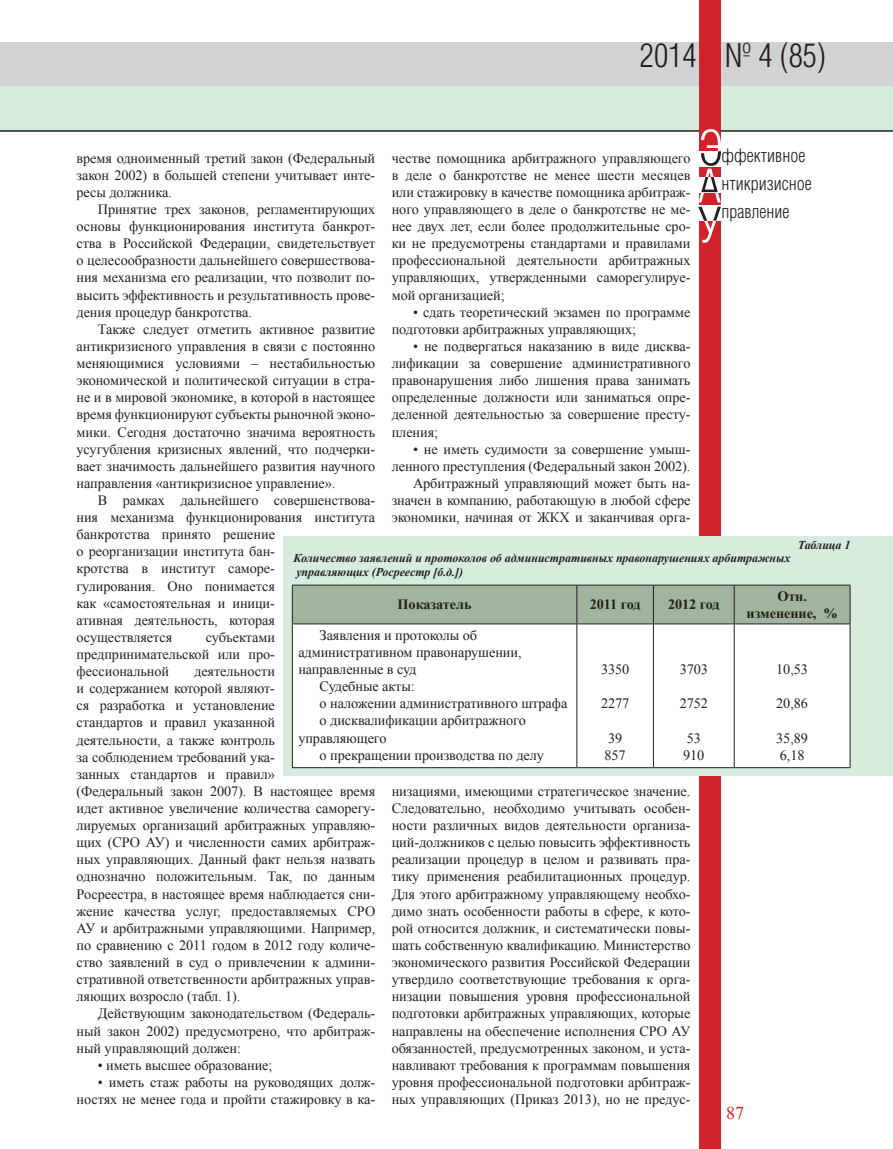
<style>
.page{position:relative;width:893px;height:1149px;background:#fff}
.page>*{position:absolute;margin:0;border:0;box-sizing:border-box;transform-origin:0 0}
.t1{font:31.95px "AG Letterica Cond L";color:#231f20}
.t2{font:18px/27.9px "AG Letterica Cond L";color:#231f20}
.t3{font:18px "Times New Roman";color:#d1232a}
.Основной{font:14.25px/17.1px "Times New Roman";letter-spacing:-.005em;color:#231f20;text-align:justify}
.Основной-2{font:700 14.25px "Times New Roman";letter-spacing:-.005em;color:#231f20}
.Основной-3{font:italic 700 12px "Times New Roman";letter-spacing:-.005em;color:#231f20}
</style>
<div class="page">
<div style="left:0;top:43px;width:893px;height:88px;background:#d8ecdd"></div>
<div style="left:0;top:42px;width:893px;height:44px;background:#d1d2d4"></div>
<hr style="left:0;top:130px;width:893px;height:2px;background:#231f20">
<div style="left:699px;top:0;width:22px;height:1148px;background:#d1232a"></div>
<svg style="left:698px;top:129px;width:23px;height:114px"></svg>
<div style="left:283px;top:536px;width:610px;height:239px;background:#d8ecdd"></div>
<div style="left:293px;top:585px;width:557px;height:38px;background:#a1b49d"></div>
<div style="left:293px;top:624px;width:557px;height:143px;background:#fff"></div>
<hr style="left:292px;top:624px;width:1px;height:143px;background:#231f20">
<hr style="left:576px;top:624px;width:1px;height:143px;background:#231f20">
<hr style="left:653px;top:624px;width:1px;height:143px;background:#231f20">
<hr style="left:734px;top:624px;width:1px;height:143px;background:#231f20">
<hr style="left:850px;top:624px;width:1px;height:143px;background:#231f20">
<hr style="left:292px;top:767px;width:285px;height:1px;background:#231f20">
<hr style="left:577px;top:767px;width:76px;height:1px;background:#231f20">
<hr style="left:653px;top:767px;width:81px;height:1px;background:#231f20">
<hr style="left:734px;top:767px;width:116px;height:1px;background:#231f20">
<hr style="left:292px;top:584px;width:285px;height:1px;background:#231f20">
<hr style="left:292px;top:585px;width:1px;height:38px;background:#231f20">
<hr style="left:292px;top:623px;width:285px;height:1px;background:#231f20">
<hr style="left:577px;top:584px;width:76px;height:1px;background:#231f20">
<hr style="left:576px;top:585px;width:1px;height:38px;background:#231f20">
<hr style="left:577px;top:623px;width:76px;height:1px;background:#231f20">
<hr style="left:653px;top:584px;width:81px;height:1px;background:#231f20">
<hr style="left:653px;top:585px;width:1px;height:38px;background:#231f20">
<hr style="left:653px;top:623px;width:81px;height:1px;background:#231f20">
<hr style="left:734px;top:584px;width:116px;height:1px;background:#231f20">
<hr style="left:734px;top:585px;width:1px;height:38px;background:#231f20">
<hr style="left:850px;top:585px;width:1px;height:38px;background:#231f20">
<hr style="left:734px;top:623px;width:116px;height:1px;background:#231f20">
<h1 class="t1" style="left:640px;top:36px;width:187px">2014 № 4 (85)</h1>
<p class="t2" style="left:721px;top:142px;width:92px">ффективное нтикризисное правление</p>
<p class="Основной" style="left:77px;top:149px;width:300px">время одноименный третий закон (Федеральный закон 2002) в большей степени учитывает инте&shy;ресы должника.</p>
<p class="Основной" style="left:77px;top:200px;width:300px;text-indent:21px">Принятие трех законов, регламентирующих основы функционирования института банкрот&shy;ства в Российской Федерации, свидетельствует о целесообразности дальнейшего совершествова&shy;ния механизма его реализации, что позволит по&shy;высить эффективность и результативность прове&shy;дения процедур банкротства.</p>
<p class="Основной" style="left:77px;top:320px;width:300px;text-indent:21px">Также следует отметить активное развитие антикризисного управления в связи с постоянно меняющимися условиями – нестабильностью экономической и политической ситуации в стра&shy;не и в мировой экономике, в которой в настоящее время функционируют субъекты рыночной эконо&shy;мики. Сегодня достаточно значима вероятность усугубления кризисных явлений, что подчерки&shy;вает значимость дальнейшего развития научного направления «антикризисное управление».</p>
<p class="Основной" style="left:77px;top:491px;width:300px;text-align:left;text-indent:21px">В рамках дальнейшего совершенствова&shy;ния механизма функционирования института банкротства принято решение<br>о реорганизации института бан-<br>кротства в институт саморе-<br>гулирования. Оно понимается<br>как «самостоятельная и иници-<br>ативная деятельность, которая<br>осуществляется</p>
<p class="Основной" style="left:392px;top:149px;width:300px">честве помощника арбитражного управляющего в деле о банкротстве не менее шести месяцев или стажировку в качестве помощника арбитраж&shy;ного управляющего в деле о банкротстве не ме&shy;нее двух лет, если более продолжительные сро&shy;ки не предусмотрены стандартами и правилами профессиональной деятельности арбитражных управляющих, утвержденными саморегулируе&shy;мой организацией;</p>
<p class="Основной" style="left:392px;top:303px;width:300px;text-indent:21px">• сдать теоретический экзамен по программе подготовки арбитражных управляющих;</p>
<p class="Основной" style="left:392px;top:337px;width:300px;text-indent:21px">• не подвергаться наказанию в виде дисква&shy;лификации за совершение административного правонарушения либо лишения права занимать определенные должности или заниматься опре&shy;деленной деятельностью за совершение престу&shy;пления;</p>
<p class="Основной" style="left:392px;top:440px;width:300px;text-align:right">• не иметь судимости за совершение умыш&shy;ленного преступления (Федеральный закон 2002).</p>
<p class="Основной" style="left:392px;top:474px;width:300px;text-indent:21px">Арбитражный управляющий может быть на&shy;значен в компанию, работающую в любой сфере экономики, начиная от ЖКХ и заканчивая орга-</p>
<p class="Основной-3" style="left:798px;top:536px;width:54px">Таблица 1</p>
<p class="Основной-3" style="left:293px;top:549px;width:498px">Количество заявлений и протоколов об административных правонарушениях арбитражных</p>
<p class="Основной-3" style="left:296px;top:563px;width:168px">управляющих (Росреестр [б.д.])</p>
<p class="Основной-2" style="left:398px;top:594px;width:76px">Показатель</p>
<p class="Основной-2" style="left:590px;top:594px;width:52px">2011 год</p>
<p class="Основной-2" style="left:668px;top:594px;width:53px">2012 год</p>
<p class="Основной-2" style="left:777px;top:586px;width:31px">Отн.</p>
<p class="Основной-2" style="left:747px;top:603px;width:93px">изменение, %</p>
<p class="Основной" style="left:298px;top:626px;width:225px;text-align:left;text-indent:21px">Заявления и протоколы об административном правонарушении, направленные в суд</p>
<p class="Основной" style="left:320px;top:677px;width:97px">Судебные акты:</p>
<p class="Основной" style="left:320px;top:694px;width:249px">о наложении административного штрафа</p>
<p class="Основной" style="left:298px;top:711px;width:229px;text-indent:21px">о дисквалификации арбитражного управляющего</p>
<p class="Основной" style="left:320px;top:745px;width:226px">о прекращении производства по делу</p>
<p class="Основной" style="left:77px;top:628px;width:200px;text-indent:129px">субъектами предпринимательской или про&shy;фессиональной</p>
<p class="Основной" style="left:601px;top:660px;width:30px">3350</p>
<p class="Основной" style="left:601px;top:694px;width:30px">2277</p>
<p class="Основной" style="left:608px;top:728px;width:16px">39</p>
<p class="Основной" style="left:604px;top:745px;width:23px">857</p>
<p class="Основной" style="left:680px;top:660px;width:30px">3703</p>
<p class="Основной" style="left:680px;top:694px;width:30px">2752</p>
<p class="Основной" style="left:687px;top:728px;width:16px">53</p>
<p class="Основной" style="left:683px;top:745px;width:23px">910</p>
<p class="Основной" style="left:776px;top:660px;width:33px">10,53</p>
<p class="Основной" style="left:776px;top:694px;width:33px">20,86</p>
<p class="Основной" style="left:776px;top:728px;width:33px">35,89</p>
<p class="Основной" style="left:780px;top:745px;width:26px">6,18</p>
<p class="Основной" style="left:77px;top:662px;width:300px;text-align:left;text-indent:118px">деятельности<br>и содержанием которой являют-<br>ся разработка и установление<br>стандартов и правил указанной<br>деятельности, а также контроль<br>за соблюдением требований ука-<br>занных стандартов и правил»<br>(Федеральный закон 2007). В настоящее время идет активное увеличение количества саморегу&shy;лируемых организаций арбитражных управляю&shy;щих (СРО АУ) и численности самих арбитраж&shy;ных управляющих. Данный факт нельзя назвать однозначно положительным. Так, по данным Росреестра, в настоящее время наблюдается сни&shy;жение качества услуг, предоставляемых СРО АУ и арбитражными управляющими. Например, по сравнению с 2011 годом в 2012 году количе&shy;ство заявлений в суд о привлечении к админи&shy;стративной ответственности арбитражных управ&shy;ляющих возросло (табл. 1).</p>
<p class="Основной" style="left:77px;top:1004px;width:300px;text-indent:21px">Действующим законодательством (Федераль&shy;ный закон 2002) предусмотрено, что арбитраж&shy;ный управляющий должен:</p>
<p class="Основной" style="left:98px;top:1055px;width:176px">• иметь высшее образование;</p>
<p class="Основной" style="left:77px;top:1072px;width:300px;text-align:right">• иметь стаж работы на руководящих долж&shy;ностях не менее года и пройти стажировку в ка-</p>
<p class="Основной" style="left:392px;top:782px;width:300px">низациями, имеющими стратегическое значение.<br>Следовательно, необходимо учитывать особен&shy;ности различных видов деятельности организа&shy;ций-должников с целью повысить эффективность реализации процедур в целом и развивать пра&shy;тику применения реабилитационных процедур.<br>Для этого арбитражному управляющему необхо&shy;димо знать особенности работы в сфере, к кото&shy;рой относится должник, и систематически повы&shy;шать собственную квалификацию. Министерство экономического развития Российской Федерации утвердило соответствующие требования к орга&shy;низации повышения уровня профессиональной подготовки арбитражных управляющих, которые направлены на обеспечение исполнения СРО АУ обязанностей, предусмотренных законом, и уста&shy;навливают требования к программам повышения уровня профессиональной подготовки арбитраж&shy;ных управляющих (Приказ 2013), но не предус-</p>
<p class="t3" style="left:726px;top:1100px;width:19px">87</p>
</div>
